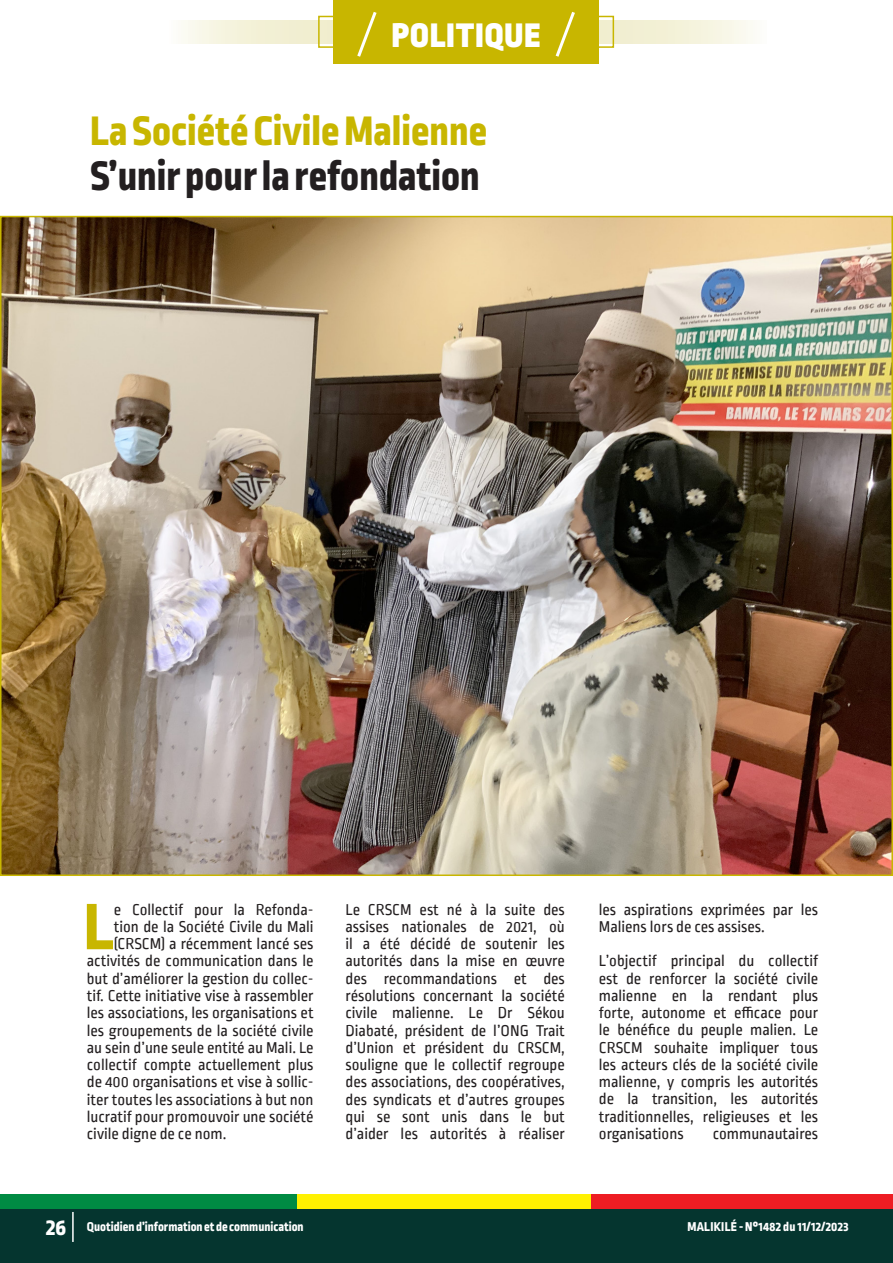
<style>
.page{position:relative;width:893px;height:1263px;background:#fff}
.page>*{position:absolute;margin:0;border:0;box-sizing:border-box;transform-origin:0 0}
.t1{font:800 69.15px "Ropa Sans Pro";color:#c8b600}
.t2{font:800 43.5px "Ropa Sans Pro";color:#c8b600}
.t3{font:800 43.5px "Ropa Sans Pro";color:#231f20}
.t4{font:900 36px "Ropa Sans Pro";letter-spacing:.03em;color:#fff}
.t5{font:16.5px/17.2px "Ropa Sans PTT";color:#231f20;text-align:justify}
.t6{font:800 13.5px "Ropa Sans Pro";color:#fff}
.t7{font:800 13.5px "Ropa Sans Pro";letter-spacing:.02em;color:#fff}
.s1{font-size:24px}
</style>
<div class="page">
<div style="left:0;top:1195px;width:297px;height:17px;background:#008b43"></div>
<div style="left:297px;top:1195px;width:297px;height:17px;background:#fff101"></div>
<div style="left:592px;top:1195px;width:301px;height:17px;background:#ee1d23"></div>
<div style="left:0;top:1209px;width:893px;height:54px;background:#05352f"></div>
<hr style="left:72px;top:1212px;width:2px;height:30px;background:#fff">
<svg style="left:181px;top:20px;width:572px;height:23px;background:#f4f2db"></svg>
<div style="left:318px;top:16px;width:296px;height:32px;border:2px solid #c8b600"></div>
<div style="left:333px;top:0;width:266px;height:64px;background:#c8b600"></div>
<svg style="left:357px;top:12px;width:20px;height:45px"></svg>
<svg style="left:555px;top:11px;width:20px;height:46px"></svg>
<img style="left:3px;top:219px;width:887px;height:654px">
<p class="t4" style="left:392px;top:13px;width:150px">POLITIQUE</p>
<p class="t2" style="left:90px;top:106px;width:399px">La Société Civile Malienne</p>
<p class="t3" style="left:90px;top:151px;width:391px">S’unir pour la refondation</p>
<p class="t1" style="left:84px;top:886px;width:32px">L</p>
<p class="t5" style="left:114px;top:902px;width:201px">e Collectif pour la Refonda-</p>
<p class="t5" style="left:114px;top:919px;width:201px">tion de la Société Civile du Mali</p>
<p class="t5" style="left:114px;top:936px;width:201px">(CRSCM) a récemment lancé ses</p>
<p class="t5" style="left:87px;top:953px;width:228px">activités de communication dans le</p>
<p class="t5" style="left:87px;top:971px;width:228px">but d’améliorer la gestion du collec-</p>
<p class="t5" style="left:87px;top:988px;width:228px">tif. Cette initiative vise à rassembler</p>
<p class="t5" style="left:87px;top:1005px;width:228px">les associations, les organisations et</p>
<p class="t5" style="left:87px;top:1022px;width:228px">les groupements de la société civile</p>
<p class="t5" style="left:87px;top:1040px;width:228px">au sein d’une seule entité au Mali. Le</p>
<p class="t5" style="left:87px;top:1057px;width:228px">collectif compte actuellement plus</p>
<p class="t5" style="left:87px;top:1074px;width:228px">de 400 organisations et vise à sollic-</p>
<p class="t5" style="left:87px;top:1091px;width:228px">iter toutes les associations à but non</p>
<p class="t5" style="left:87px;top:1109px;width:228px">lucratif pour promouvoir une société</p>
<p class="t5" style="left:87px;top:1126px;width:141px">civile digne de ce nom.</p>
<p class="t5" style="left:345px;top:902px;width:221px">Le CRSCM est né à la suite des assises nationales de 2021, où il a été décidé de soutenir les autorités dans la mise en œuvre des recommandations et des résolutions concernant la société civile malienne. Le Dr Sékou Diabaté, président de l’ONG Trait d’Union et président du CRSCM, souligne que le collectif regroupe des associations, des coopératives, des syndicats et d’autres groupes qui se sont unis dans le but d’aider les autorités à réaliser</p>
<p class="t5" style="left:599px;top:902px;width:221px">les aspirations exprimées par les<br>Maliens lors de ces assises.</p>
<p class="t5" style="left:599px;top:953px;width:221px">L’objectif principal du collectif est de renforcer la société civile malienne en la rendant plus forte, autonome et efficace pour le bénéfice du peuple malien. Le CRSCM souhaite impliquer tous les acteurs clés de la société civile malienne, y compris les autorités de la transition, les autorités traditionnelles, religieuses et les organisations</p>
<p class="t5" style="left:713px;top:1126px;width:107px">communautaires</p>
<p class="t6" style="left:46px;top:1219px;width:259px"><span class="s1">26</span> Quotidien d’information et de communication</p>
<p class="t7" style="left:687px;top:1219px;width:163px">MALIKILÉ - N°1482 du 11/12/2023</p>
</div>
